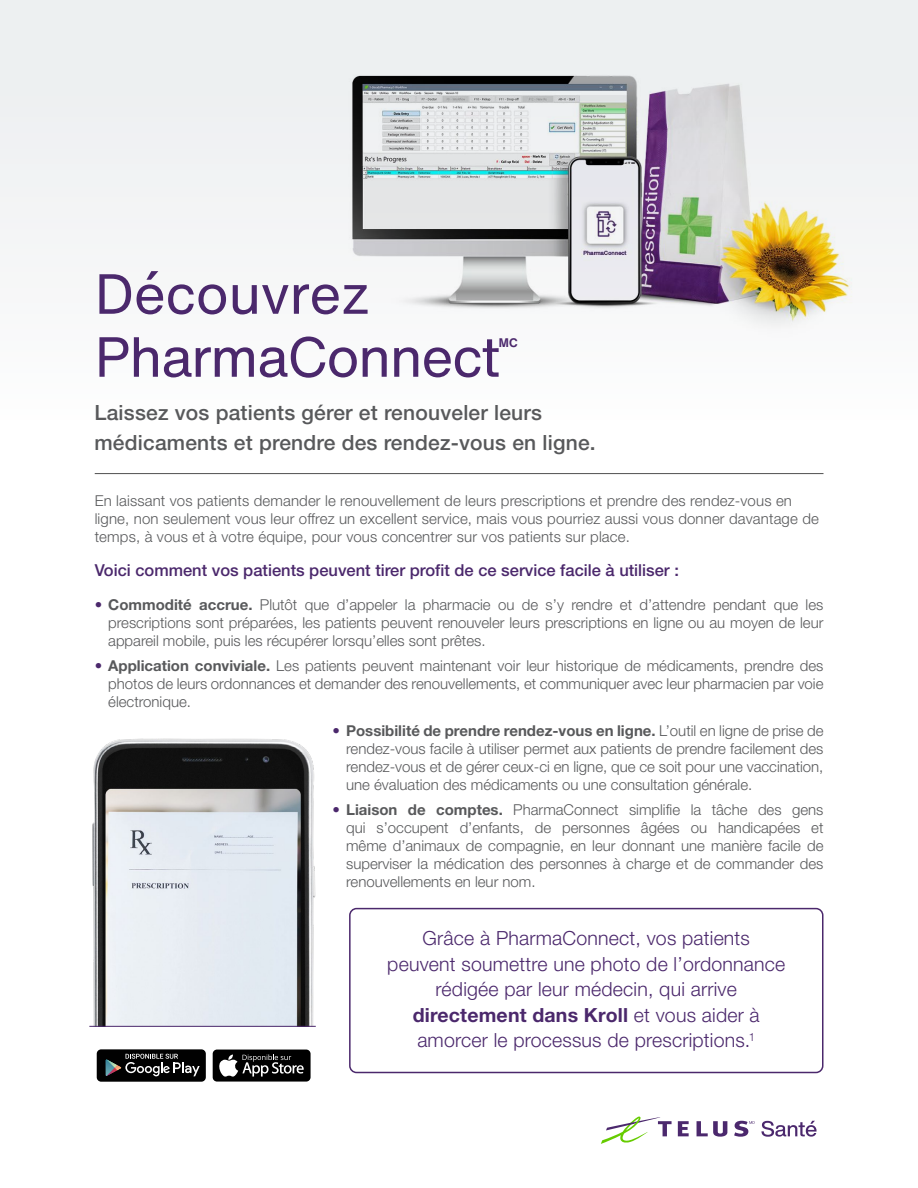
<style>
.page{position:relative;width:918px;height:1188px;background:#fff}
.page>*{position:absolute;margin:0;border:0;box-sizing:border-box;transform-origin:0 0}
.t1{font:55.5px/63px "Helvetica Now Text";letter-spacing:-.025em;color:#4b286c}
.t2{font:500 21px/30px "Helvetica Neue LT Std";letter-spacing:.01em;color:#58595b}
.t3{font:300 19.5px/25.5px "Helvetica Neue LT Std";letter-spacing:.01em;color:#4b286c;text-align:center}
.t4{font:500 16.5px "Helvetica Neue LT Std";color:#4b286c}
.t5{font:300 15px/18px "Helvetica Neue LT Std";letter-spacing:.01em;color:#58595b;text-align:justify}
.t6{font:700 12.3px "Helvetica Now Text";color:#4b286c}
.s1{font-weight:500;color:#4b286c}
.s2{font-weight:700}
</style>
<div class="page">
<div style="left:0;top:0;width:918px;height:475px;background:#f9f9fa"></div>
<img style="left:243px;top:51px;width:653px;height:271px">
<div style="left:349px;top:908px;width:475px;height:165px;border:2px solid #4b286c;border-radius:7px"></div>
<img style="left:89px;top:738px;width:227px;height:288px">
<hr style="left:89px;top:1026px;width:227px;height:1px;background:#4b286c">
<hr style="left:95px;top:473px;width:728px;height:1px;background:#4f4f4f">
<div style="left:213px;top:1050px;width:98px;height:32px;background:#000;border-radius:4px"></div>
<div style="left:97px;top:1049px;width:109px;height:33px;background:#010101;border-radius:4px"></div>
<svg style="left:106px;top:1054px;width:94px;height:22px"></svg>
<svg style="left:219px;top:1054px;width:85px;height:23px"></svg>
<svg style="left:678px;top:1121px;width:11px;height:15px"></svg>
<svg style="left:697px;top:1121px;width:30px;height:16px"></svg>
<svg style="left:601px;top:1117px;width:71px;height:27px"></svg>
<svg style="left:734px;top:1121px;width:21px;height:16px"></svg>
<svg style="left:761px;top:1121px;width:56px;height:16px"></svg>
<h1 class="t1" style="left:95px;top:263px;width:407px">Découvrez<br>PharmaConnect</h1>
<p class="t6" style="left:499px;top:335px;width:20px">MC</p>
<h2 class="t2" style="left:94px;top:397px;width:503px">Laissez vos patients gérer et renouveler leurs médicaments et prendre des rendez-vous en ligne.</h2>
<p class="t5" style="left:95px;top:492px;width:726px;text-align:left">En laissant vos patients demander le renouvellement de leurs prescriptions et prendre des rendez-vous en ligne, non seulement vous leur offrez un excellent service, mais vous pourriez aussi vous donner davantage de temps, à vous et à votre équipe, pour vous concentrer sur vos patients sur place.</p>
<p class="t4" style="left:95px;top:560px;width:586px">Voici comment vos patients peuvent tirer profit de ce service facile à utiliser :</p>
<p class="t5" style="left:108px;top:596px;width:717px;text-indent:-14px"><span class="s1">•</span> <span class="s2">Commodité accrue.</span> Plutôt que d’appeler la pharmacie ou de s’y rendre et d’attendre pendant que les prescriptions sont préparées, les patients peuvent renouveler leurs prescriptions en ligne ou au moyen de leur appareil mobile, puis les récupérer lorsqu’elles sont prêtes.</p>
<p class="t5" style="left:108px;top:657px;width:717px;text-indent:-14px"><span class="s1">•</span> <span class="s2">Application conviviale.</span> Les patients peuvent maintenant voir leur historique de médicaments, prendre des photos de leurs ordonnances et demander des renouvellements, et communiquer avec leur pharmacien par voie électronique.</p>
<p class="t5" style="left:346px;top:722px;width:479px;text-indent:-14px"><span class="s1">•</span> <span class="s2">Possibilité de prendre rendez-vous en ligne.</span> L’outil en ligne de prise de rendez-vous facile à utiliser permet aux patients de prendre facilement des rendez-vous et de gérer ceux-ci en ligne, que ce soit pour une vaccination, une évaluation des médicaments ou une consultation générale.</p>
<p class="t5" style="left:346px;top:800px;width:479px;text-indent:-14px"><span class="s1">•</span> <span class="s2">Liaison de comptes.</span> PharmaConnect simplifie la tâche des gens qui s’occupent d’enfants, de personnes âgées ou handicapées et même d’animaux de compagnie, en leur donnant une manière facile de superviser la médication des personnes à charge et de commander des renouvellements en leur nom.</p>
<h3 class="t3" style="left:387px;top:925px;width:399px">Grâce à PharmaConnect, vos patients peuvent soumettre une photo de l’ordonnance rédigée par leur médecin, qui arrive <span class="s2">directement dans Kroll</span> et vous aider à amorcer le processus de prescriptions.<sup>1</sup></h3>
</div>
